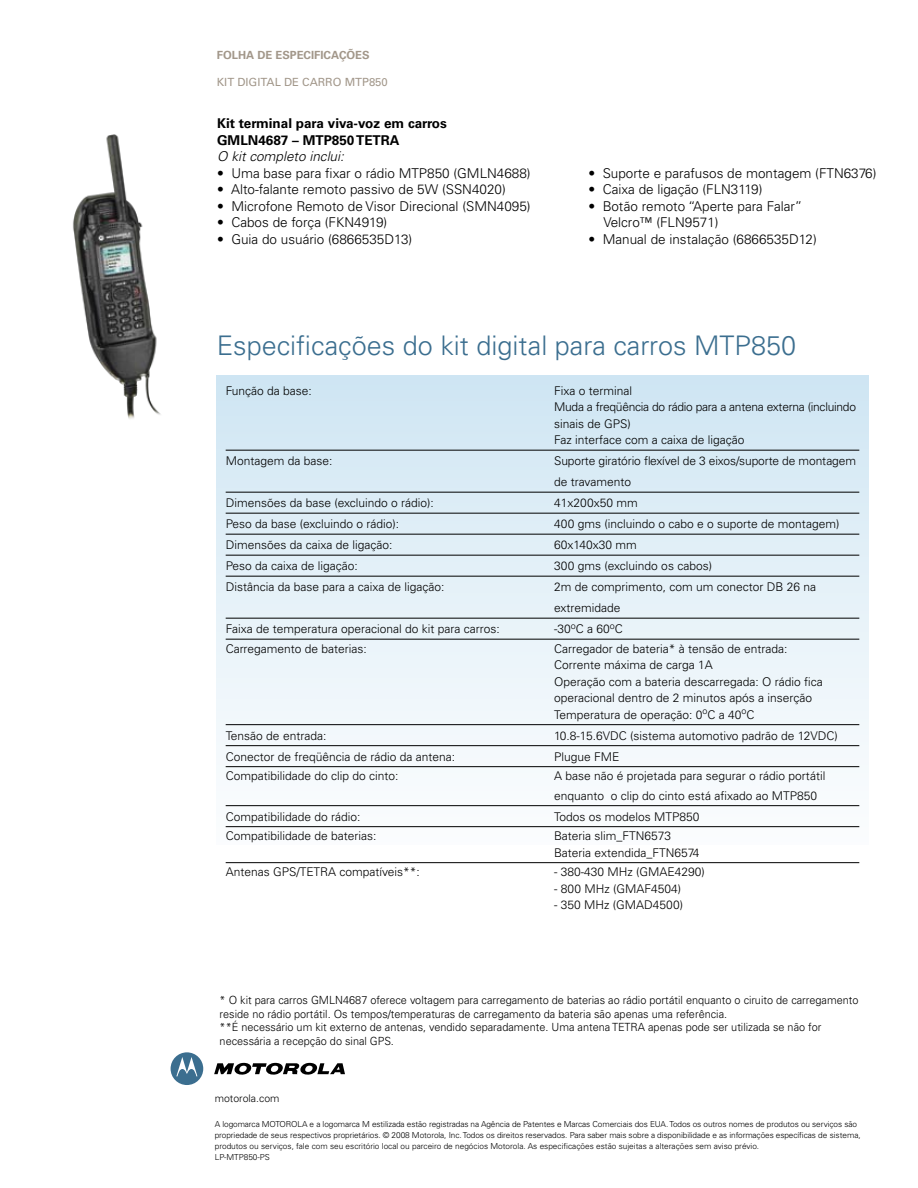
<style>
.page{position:relative;width:918px;height:1188px;background:#fff}
.page>*{position:absolute;margin:0;border:0;box-sizing:border-box;transform-origin:0 0}
.t1{font:300 27px "Univers LT Std";color:#3b6e8f}
.t2{font:300 13.5px/16.5px "Univers LT Std";color:#000}
.t3{font:700 13.5px/16.5px "Univers LT Std";color:#000}
.t4{font:italic 300 13.5px "Univers LT Std";color:#000}
.t5{font:300 12px/16.5px "Univers LT Std";color:#000}
.t6{font:300 12px/16.5px "Univers LT Std";letter-spacing:-.02em;color:#000}
.t7{font:300 11.25px/13.5px "Univers LT Std";color:#000}
.t8{font:11.25px "Univers LT Std";color:#a2978a}
.t9{font:700 11.25px "Univers LT Std";color:#a2978a}
.t10{font:300 10.5px "Univers LT Std";color:#000}
.t11{font:300 8.25px/11.2px "Univers LT Std";letter-spacing:-.01em;color:#000}
</style>
<div class="page">
<div style="left:217px;top:376px;width:651px;height:469px;background:linear-gradient(to bottom,#cee4f2,#fbfbfc)"></div>
<svg style="left:171px;top:1052px;width:32px;height:33px"></svg>
<svg style="left:214px;top:1063px;width:131px;height:12px"></svg>
<hr style="left:226px;top:450px;width:633px;height:1px;background:#000">
<hr style="left:226px;top:492px;width:633px;height:1px;background:#000">
<hr style="left:226px;top:513px;width:633px;height:1px;background:#000">
<hr style="left:226px;top:534px;width:633px;height:1px;background:#000">
<hr style="left:226px;top:555px;width:633px;height:1px;background:#000">
<hr style="left:226px;top:576px;width:633px;height:1px;background:#000">
<hr style="left:226px;top:618px;width:633px;height:1px;background:#000">
<hr style="left:226px;top:639px;width:633px;height:1px;background:#000">
<hr style="left:226px;top:724px;width:633px;height:1px;background:#000">
<hr style="left:226px;top:745px;width:633px;height:1px;background:#000">
<hr style="left:226px;top:766px;width:633px;height:1px;background:#000">
<hr style="left:226px;top:805px;width:633px;height:1px;background:#000">
<hr style="left:226px;top:826px;width:633px;height:1px;background:#000">
<hr style="left:226px;top:862px;width:633px;height:1px;background:#000">
<img style="left:72px;top:134px;width:89px;height:285px">
<p class="t9" style="left:217px;top:49px;width:154px">Folha de especificações</p>
<p class="t8" style="left:217px;top:76px;width:173px">KIT DIGITAL DE CARRO MTP850</p>
<p class="t3" style="left:217px;top:115px;width:231px">Kit terminal para viva-voz em carros<br>GMLN4687 – MTP850 TETRA</p>
<p class="t4" style="left:217px;top:148px;width:132px">O kitcompleto inclui:</p>
<p class="t2" style="left:217px;top:165px;width:315px">• Uma base para fixar o rádio MTP850 (GMLN4688)</p>
<p class="t2" style="left:217px;top:181px;width:290px">• Alto-falante remoto passivo de 5W (SSN4020)</p>
<p class="t2" style="left:217px;top:198px;width:315px">• Microfone Remoto de Visor Direcional (SMN4095)</p>
<p class="t2" style="left:217px;top:214px;width:172px">• Cabos de força (FKN4919)</p>
<p class="t2" style="left:217px;top:231px;width:197px">• Guia do usuário (6866535D13)</p>
<p class="t2" style="left:588px;top:165px;width:290px">• Suporte e parafusos de montagem (FTN6376)</p>
<p class="t2" style="left:588px;top:181px;width:176px">• Caixa de ligação (FLN3119)</p>
<p class="t2" style="left:603px;top:198px;width:201px;text-indent:-15px">• Botão remoto “Aperte para Falar”<br>Velcro™ (FLN9571)</p>
<p class="t2" style="left:588px;top:231px;width:230px">• Manual de instalação (6866535D12)</p>
<h1 class="t1" style="left:217px;top:329px;width:581px">Especificações do kit digital para carros MTP850</h1>
<p class="t5" style="left:226px;top:382px;width:88px">Função da base:</p>
<p class="t6" style="left:554px;top:382px;width:303px">Fixa o terminal<br>Muda a freqüência do rádio para a antena externa (incluindo sinais de GPS)<br>Faz interface com a caixa de ligação</p>
<p class="t5" style="left:226px;top:453px;width:108px">Montagem da base:</p>
<p class="t5" style="left:554px;top:451px;width:303px;line-height:21px">Suporte giratório flexível de 3 eixos/suporte de montagem de travamento</p>
<p class="t5" style="left:226px;top:495px;width:210px">Dimensões da base (excluindo o rádio):</p>
<p class="t5" style="left:554px;top:495px;width:85px">41x200x50 mm</p>
<p class="t5" style="left:226px;top:516px;width:175px">Peso da base (excluindo o rádio):</p>
<p class="t5" style="left:554px;top:516px;width:287px">400 gms (incluindo o cabo e o suporte de montagem)</p>
<p class="t5" style="left:226px;top:537px;width:168px">Dimensões da caixa de ligação:</p>
<p class="t5" style="left:554px;top:537px;width:84px">60x140x30 mm</p>
<p class="t5" style="left:226px;top:558px;width:134px">Peso da caixa de ligação:</p>
<p class="t5" style="left:554px;top:558px;width:159px">300 gms (excluindo os cabos)</p>
<p class="t5" style="left:226px;top:579px;width:220px">Distância da base para a caixa de ligação:</p>
<p class="t5" style="left:554px;top:577px;width:264px;line-height:21px">2m de comprimento, com um conector DB 26 na extremidade</p>
<p class="t5" style="left:226px;top:621px;width:276px">Faixa de temperatura operacional do kit para carros:</p>
<p class="t5" style="left:554px;top:621px;width:70px">-30<sup>o</sup>C a 60<sup>o</sup>C</p>
<p class="t5" style="left:226px;top:640px;width:143px">Carregamento de baterias:</p>
<p class="t5" style="left:554px;top:640px;width:270px">Carregador de bateria* à tensão de entrada:<br>Corrente máxima de carga 1A<br>Operação com a bateria descarregada: O rádio fica operacional dentro de 2 minutos após a inserção Temperatura de operação: 0<sup>o</sup>C a 40<sup>o</sup>C</p>
<p class="t5" style="left:226px;top:727px;width:102px">Tensão de entrada:</p>
<p class="t5" style="left:554px;top:727px;width:285px">10.8-15.6VDC (sistema automotivo padrão de 12VDC)</p>
<p class="t5" style="left:226px;top:748px;width:231px">Conector de freqüência de rádio da antena:</p>
<p class="t5" style="left:554px;top:748px;width:67px">Plugue FME</p>
<p class="t5" style="left:226px;top:768px;width:174px">Compatibilidade do clip do cinto:</p>
<p class="t5" style="left:554px;top:766px;width:273px;line-height:19.5px">A base não é projetada para segurar o rádio portátil enquanto o clip do cinto está afixado ao MTP850</p>
<p class="t5" style="left:226px;top:808px;width:136px">Compatibilidade do rádio:</p>
<p class="t5" style="left:554px;top:808px;width:147px">Todos os modelos MTP850</p>
<p class="t5" style="left:226px;top:828px;width:152px">Compatibilidade de baterias:</p>
<p class="t5" style="left:554px;top:828px;width:147px">Bateria slim_FTN6573<br>Bateria extendida_FTN6574</p>
<p class="t5" style="left:226px;top:864px;width:196px">Antenas GPS/TETRA compatíveis**:</p>
<p class="t5" style="left:554px;top:864px;width:152px">- 380-430 MHz (GMAE4290)</p>
<p class="t5" style="left:554px;top:880px;width:128px">- 800 MHz (GMAF4504)</p>
<p class="t5" style="left:554px;top:897px;width:130px">- 350 MHz (GMAD4500)</p>
<p class="t7" style="left:220px;top:994px;width:640px">* O kit para carros GMLN4687 oferece voltagem para carregamento de baterias ao rádio portátil enquanto o ciruito de carregamento reside no rádio portátil. Os tempos/temperaturas de carregamento da bateria são apenas uma referência.<br>**É necessário um kit externo de antenas, vendido separadamente. Uma antena TETRA apenas pode ser utilizada se não for necessária a recepção do sinal GPS.</p>
<p class="t10" style="left:215px;top:1092px;width:66px">motorola.com</p>
<p class="t11" style="left:215px;top:1118px;width:648px">A logomarca MOTOROLA e a logomarca M estilizada estão registradas na Agência de Patentes e Marcas Comerciais dos EUA. Todos os outros nomes de produtos ou serviços são propriedade de seus respectivos proprietários. © 2008 Motorola, Inc. Todos os direitos reservados. Para saber mais sobre a disponibilidade e as informações específicas de sistema, produtos ou serviços, fale com seu escritório local ou parceiro de negócios Motorola. As especificações estão sujeitas a alterações sem aviso prévio.<br>LP-MTP850-PS</p>
</div>
